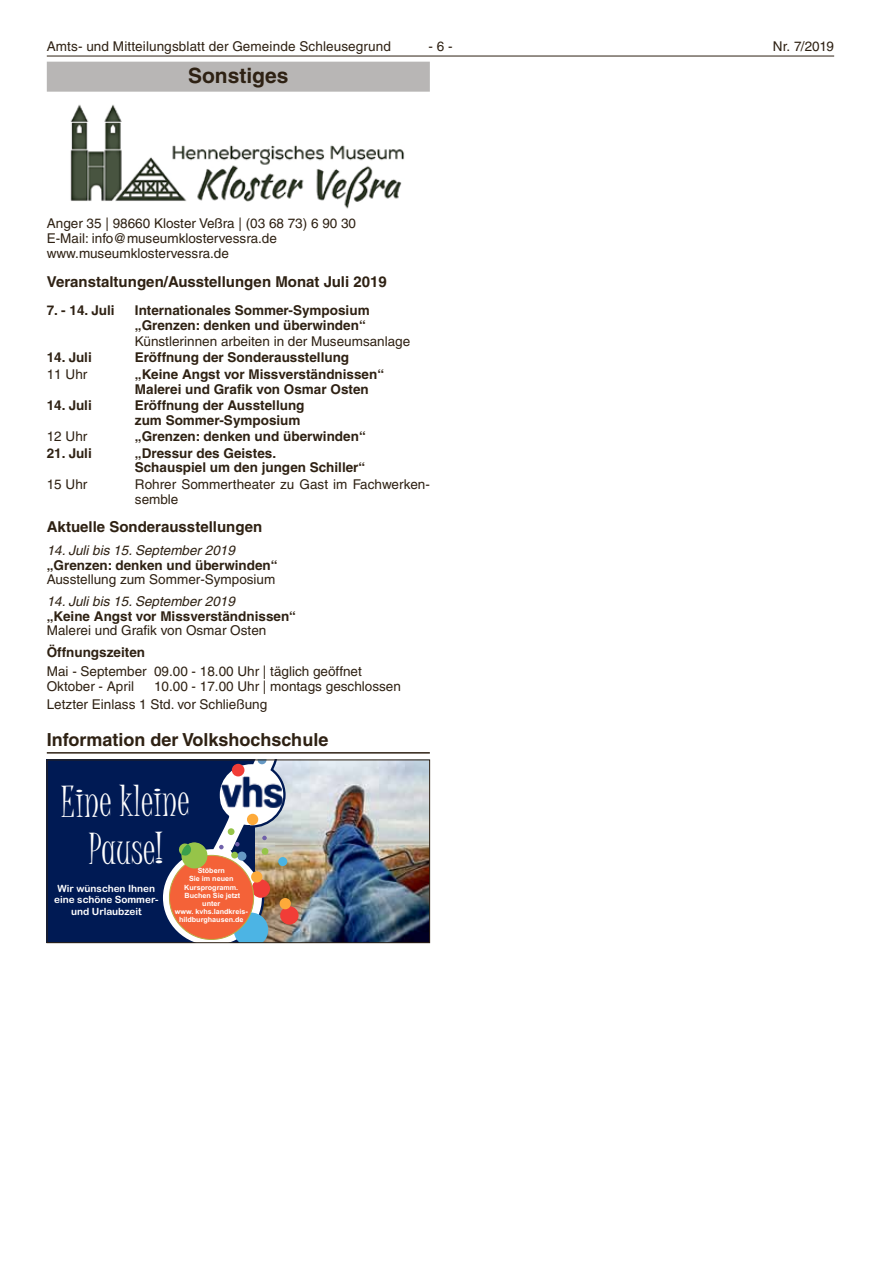
<style>
.page{position:relative;width:881px;height:1263px;background:#fff}
.page>*{position:absolute;margin:0;border:0;box-sizing:border-box;transform-origin:0 0}
.t1{font:42px/47.7px "Kjrpqm Juice ITC";color:#fff;text-align:center}
.t2{font:700 21px "Helvetica LT";color:#2e2113}
.t3{font:700 18px "Helvetica LT";color:#2e2113}
.t4{font:700 15px "Helvetica LT";color:#2e2113}
.t5{font:13.5px/14.7px "Helvetica LT";color:#2e2113}
.t6{font:700 13.5px/14.7px "Helvetica LT";color:#2e2113}
.t7{font:italic 13.5px "Helvetica LT";color:#2e2113}
.t8{font:9.9px/11.6px "Bfrpqt Arial Rounded MT Bold";color:#fff;text-align:center}
.t9{font:700 7.2px/8.1px "Nytbcs Arial";color:#fff;text-align:center}
</style>
<div class="page">
<hr style="left:47px;top:56px;width:786px;height:1px;background:#2e2113">
<div style="left:47px;top:62px;width:382px;height:30px;background:#b8b6b5"></div>
<hr style="left:47px;top:752px;width:382px;height:2px;background:#2e2113">
<img style="left:70px;top:104px;width:334px;height:105px">
<img style="left:287px;top:762px;width:140px;height:179px">
<div style="left:47px;top:760px;width:207px;height:183px;background:#001a54"></div>
<div style="left:280px;top:906px;width:18px;height:18px;background:#f13d37;border-radius:50%"></div>
<div style="left:279px;top:898px;width:12px;height:11px;background:#fdaa3a;border-radius:50%"></div>
<svg style="left:163px;top:762px;width:124px;height:179px"></svg>
<div style="left:47px;top:760px;width:382px;height:183px;border:1px solid #2e2113"></div>
<p class="t5" style="left:47px;top:39px;width:345px">Amts- und Mitteilungsblatt der Gemeinde Schleusegrund</p>
<p class="t5" style="left:428px;top:39px;width:26px">- 6 -</p>
<p class="t5" style="left:772px;top:39px;width:62px">Nr. 7/2019</p>
<h2 class="t2" style="left:188px;top:63px;width:102px">Sonstiges</h2>
<p class="t5" style="left:47px;top:216px;width:311px">Anger 35 | 98660 Kloster Veßra | (03 68 73) 6 90 30<br>E-Mail: info@museumklostervessra.de www.museumklostervessra.de</p>
<p class="t4" style="left:47px;top:272px;width:341px">Veranstaltungen/Ausstellungen Monat Juli 2019</p>
<p class="t6" style="left:47px;top:303px;width:69px">7. - 14. Juli</p>
<p class="t6" style="left:135px;top:303px;width:236px">Internationales Sommer-Symposium „Grenzen: denken und überwinden“</p>
<p class="t5" style="left:135px;top:334px;width:277px">Künstlerinnen arbeiten in der Museumsanlage</p>
<p class="t6" style="left:47px;top:350px;width:46px">14. Juli</p>
<p class="t6" style="left:135px;top:350px;width:216px">Eröffnung der Sonderausstellung</p>
<p class="t5" style="left:47px;top:367px;width:42px">11 Uhr</p>
<p class="t6" style="left:135px;top:367px;width:251px">„Keine Angst vor Missverständnissen“<br>Malerei und Grafik von Osmar Osten</p>
<p class="t6" style="left:47px;top:398px;width:46px">14. Juli</p>
<p class="t6" style="left:135px;top:398px;width:171px">Eröffnung der Ausstellung zum Sommer-Symposium</p>
<p class="t5" style="left:47px;top:429px;width:42px">12 Uhr</p>
<p class="t6" style="left:135px;top:429px;width:232px">„Grenzen: denken und überwinden“</p>
<p class="t6" style="left:47px;top:445px;width:46px">21. Juli</p>
<p class="t6" style="left:135px;top:445px;width:232px">„Dressur des Geistes.<br>Schauspiel um den jungen Schiller“</p>
<p class="t5" style="left:47px;top:477px;width:42px">15 Uhr</p>
<p class="t5" style="left:135px;top:477px;width:296px">Rohrer Sommertheater zu Gast im Fachwerken&shy;semble</p>
<p class="t4" style="left:47px;top:517px;width:217px">Aktuelle Sonderausstellungen</p>
<p class="t7" style="left:47px;top:542px;width:189px">14. Juli bis 15. September 2019</p>
<p class="t6" style="left:47px;top:557px;width:232px">„Grenzen: denken und überwinden“</p>
<p class="t5" style="left:47px;top:572px;width:230px">Ausstellung zum Sommer-Symposium</p>
<p class="t7" style="left:47px;top:593px;width:189px">14. Juli bis 15. September 2019</p>
<p class="t6" style="left:47px;top:608px;width:251px">„Keine Angst vor Missverständnissen“</p>
<p class="t5" style="left:47px;top:623px;width:221px">Malerei und Grafik von Osmar Osten</p>
<p class="t6" style="left:47px;top:644px;width:100px">Öffnungszeiten</p>
<p class="t5" style="left:47px;top:664px;width:101px">Mai - September<br>Oktober - April</p>
<p class="t5" style="left:154px;top:664px;width:248px">09.00 - 18.00 Uhr | täglich geöffnet<br>10.00 - 17.00 Uhr | montags geschlossen</p>
<p class="t5" style="left:47px;top:697px;width:222px">Letzter Einlass 1 Std. vor Schließung</p>
<h3 class="t3" style="left:47px;top:728px;width:283px">Information der Volkshochschule</h3>
<h1 class="t1" style="left:61px;top:779px;width:130px;rotate:-1deg">Eine kleine<br>Pause!</h1>
<p class="t8" style="left:54px;top:882px;width:106px">Wir wünschen Ihnen eine schöne Sommer&shy;und Urlaubzeit</p>
<p class="t9" style="left:175px;top:867px;width:74px">Stöbern<br>Sie im neuen<br>Kursprogramm.<br>Buchen Sie jetzt unter<br>www. kvhs.landkreis&shy;hildburghausen.de</p>
</div>
